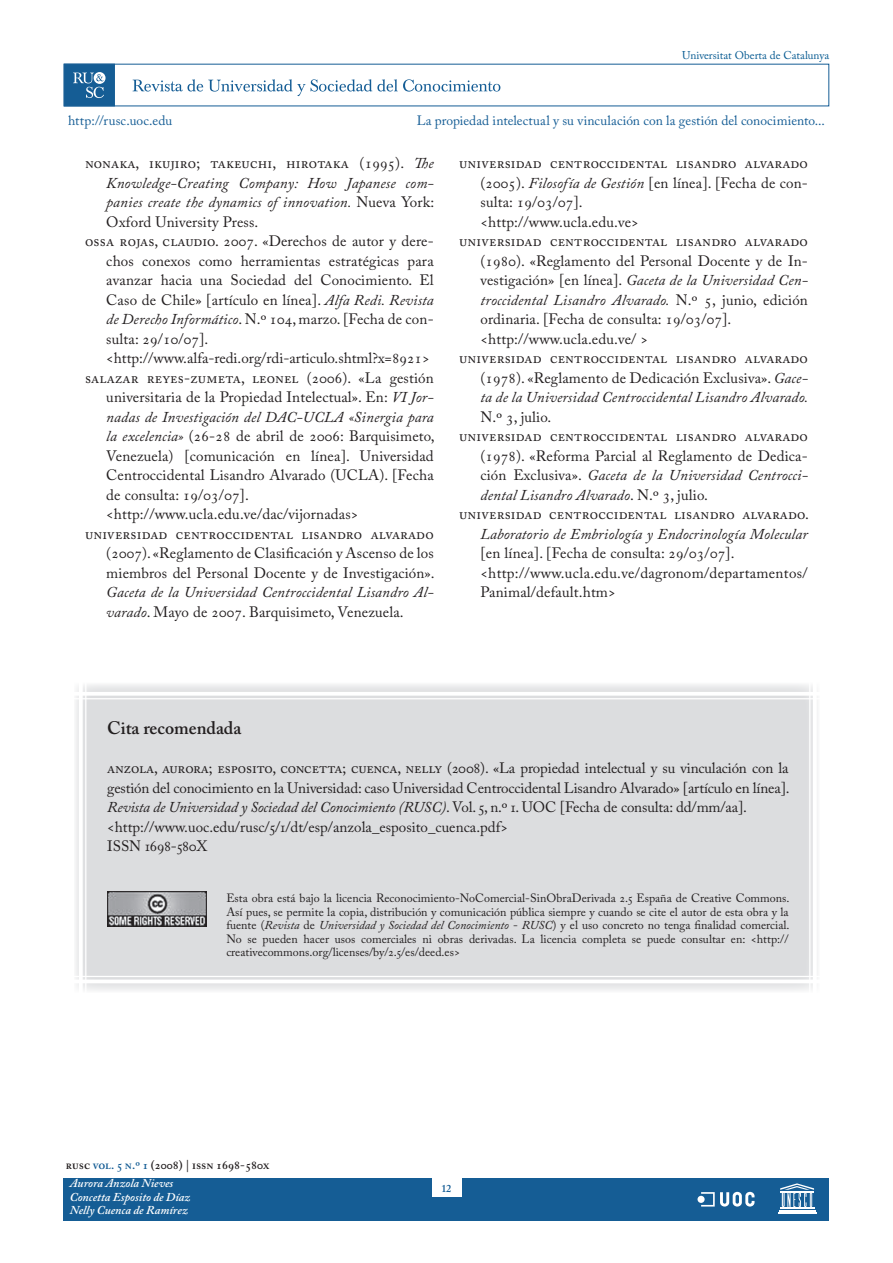
<style>
.page{position:relative;width:893px;height:1263px;background:#fff}
.page>*{position:absolute;margin:0;border:0;box-sizing:border-box;transform-origin:0 0}
.CITARECOMENADA_I_SOB{font:600 18px "Adobe Caslon Pro";color:#231f20}
.BIBLIOGRAFIA{font:15px/19.5px "Adobe Caslon Pro";letter-spacing:.01em;color:#231f20;text-align:justify}
.TEXTCITARECOMENADA_I{font:15px/19.5px "Adobe Caslon Pro";letter-spacing:-.01em;color:#231f20;text-align:justify}
.BIBLIOGRAFIA-2{font:italic 15px/19.5px "Adobe Caslon Pro";letter-spacing:.01em;color:#231f20;text-align:justify}
.t1{font:13.5px "Adobe Caslon Pro";letter-spacing:.015em;color:#155d95}
.TEXTCREATIVECOMMON{font:12px/13.5px "Adobe Caslon Pro";color:#231f20;text-align:justify}
.t2{font:italic 600 12px/13.5px "Adobe Caslon Pro";color:#fff}
.t3{font:600 12px "Adobe Caslon Pro";color:#231f20}
.t4{font:11.25px "Adobe Caslon Pro";color:#085b92}
.t5{font:600 10.5px "Adobe Caslon Pro";color:#155d95}
.s1{font-style:normal}
.s2{font-style:italic}
.s3{color:#155d95}
</style>
<div class="page">
<div style="left:64px;top:1178px;width:765px;height:42px;background:#155d95"></div>
<hr style="left:780px;top:1207px;width:34px;height:2px;background:#fff">
<hr style="left:779px;top:1210px;width:36px;height:1px;background:#fff">
<hr style="left:778px;top:1212px;width:39px;height:1px;background:#fff">
<svg style="left:780px;top:1183px;width:34px;height:24px"></svg>
<div style="left:697px;top:1196px;width:8px;height:7px;background:#fff;border-radius:50%"></div>
<svg style="left:701px;top:1192px;width:53px;height:14px"></svg>
<div style="left:64px;top:64px;width:51px;height:42px;background:#155d95"></div>
<svg style="left:94px;top:72px;width:12px;height:12px"></svg>
<svg style="left:73px;top:73px;width:31px;height:25px"></svg>
<svg style="left:133px;top:79px;width:367px;height:17px"></svg>
<div style="left:432px;top:1159px;width:30px;height:37px;background:#fff"></div>
<div style="left:74px;top:683px;width:745px;height:310px;background:#dcdddf"></div>
<hr style="left:85px;top:678px;width:1px;height:332px;background:#fff">
<hr style="left:79px;top:678px;width:4px;height:332px;background:#fff">
<hr style="left:66px;top:976px;width:775px;height:1px;background:#fff">
<svg style="left:74px;top:979px;width:745px;height:4px;fill:#fff"></svg>
<hr style="left:809px;top:673px;width:1px;height:334px;background:#fff">
<hr style="left:813px;top:673px;width:4px;height:334px;background:#fff">
<hr style="left:66px;top:698px;width:776px;height:1px;background:#fff">
<svg style="left:74px;top:692px;width:745px;height:4px;background:#fbfcfc"></svg>
<img style="left:107px;top:892px;width:99px;height:35px">
<p class="t1" style="left:68px;top:112px;width:106px">http://rusc.uoc.edu</p>
<p class="t4" style="left:682px;top:48px;width:149px">Universitat Oberta de Catalunya</p>
<p class="t1" style="left:417px;top:112px;width:410px">La propiedad intelectual y su vinculación con la gestión del conocimiento...</p>
<p class="BIBLIOGRAFIA-2" style="left:106px;top:153px;width:329px;text-indent:-21px"><span class="s1">nonaka, ikujiro; takeuchi, hirotaka (1995).</span> The Knowledge-Creating Company: How Japanese com&shy;panies create the dynamics of innovation. <span class="s1">Nueva York:<br>Oxford University Press.</span></p>
<p class="BIBLIOGRAFIA" style="left:106px;top:231px;width:329px;text-indent:-21px">ossa rojas, claudio. 2007. «Derechos de autor y dere&shy;chos conexos como herramientas estratégicas para avanzar hacia una Sociedad del Conocimiento. El Caso de Chile» [artículo en línea]. <span class="s2">Alfa Redi. Revista de Derecho Informático</span>. N.º 104, marzo. [Fecha de con&shy;sulta: 29/10/07].</p>
<p class="BIBLIOGRAFIA" style="left:106px;top:348px;width:325px">&lt;http://www.alfa-redi.org/rdi-articulo.shtml?x=8921&gt;</p>
<p class="BIBLIOGRAFIA" style="left:106px;top:368px;width:330px;text-indent:-21px">salazar reyes-zumeta, leonel (2006). «La gestión universitaria de la Propiedad Intelectual». En: <span class="s2">VI Jor&shy;nadas de Investigación del DAC-UCLA «Sinergia para la excelencia»</span> (26-28 de abril de 2006: Barquisimeto, Venezuela) [comunicación en línea]. Universidad Centroccidental Lisandro Alvarado (UCLA). [Fecha de consulta: 19/03/07].</p>
<p class="BIBLIOGRAFIA" style="left:106px;top:504px;width:254px">&lt;http://www.ucla.edu.ve/dac/vijornadas&gt;</p>
<p class="BIBLIOGRAFIA" style="left:106px;top:524px;width:330px;text-indent:-21px">universidad centroccidental lisandro alvarado (2007). «Reglamento de Clasificación y Ascenso de los miembros del Personal Docente y de Investigación».<br><span class="s2">Gaceta de la Universidad Centroccidental Lisandro Al&shy;varado</span>. Mayo de 2007. Barquisimeto, Venezuela.</p>
<p class="BIBLIOGRAFIA" style="left:480px;top:153px;width:329px;text-indent:-21px">universidad centroccidental lisandro alvarado (2005). <span class="s2">Filosofía de Gestión</span> [en línea]. [Fecha de con&shy;sulta: 19/03/07].</p>
<p class="BIBLIOGRAFIA" style="left:480px;top:212px;width:160px">&lt;http://www.ucla.edu.ve&gt;</p>
<p class="BIBLIOGRAFIA" style="left:480px;top:231px;width:329px;text-indent:-21px">universidad centroccidental lisandro alvarado (1980). «Reglamento del Personal Docente y de In&shy;vestigación» [en línea]. <span class="s2">Gaceta de la Universidad Cen&shy;troccidental Lisandro Alvarado.</span> N.º 5, junio, edición ordinaria. [Fecha de consulta: 19/03/07].</p>
<p class="BIBLIOGRAFIA" style="left:480px;top:329px;width:169px">&lt;http://www.ucla.edu.ve/ &gt;</p>
<p class="BIBLIOGRAFIA" style="left:480px;top:348px;width:329px;text-indent:-21px">universidad centroccidental lisandro alvarado (1978). «Reglamento de Dedicación Exclusiva». <span class="s2">Gace&shy;ta de la Universidad Centroccidental Lisandro Alvarado.<br></span>N.º 3, julio.</p>
<p class="BIBLIOGRAFIA" style="left:480px;top:426px;width:329px;text-indent:-21px">universidad centroccidental lisandro alvarado (1978). «Reforma Parcial al Reglamento de Dedica&shy;ción Exclusiva». <span class="s2">Gaceta de la Universidad Centrocci&shy;dental Lisandro Alvarado</span>. N.º 3, julio.</p>
<p class="BIBLIOGRAFIA" style="left:480px;top:504px;width:330px;text-indent:-21px">universidad centroccidental lisandro alvarado.<br><span class="s2">Laboratorio de Embriología y Endocrinología Molecular </span>[en línea]. [Fecha de consulta: 29/03/07].</p>
<p class="BIBLIOGRAFIA" style="left:480px;top:563px;width:329px">&lt;http://www.ucla.edu.ve/dagronom/departamentos/<br>Panimal/default.htm&gt;</p>
<p class="CITARECOMENADA_I_SOB" style="left:107px;top:717px;width:136px">Cita recomendada</p>
<p class="TEXTCITARECOMENADA_I" style="left:107px;top:758px;width:684px">anzola, aurora; esposito, concetta; cuenca, nelly (2008). «La propiedad intelectual y su vinculación con la gestión del conocimiento en la Universidad: caso Universidad Centroccidental Lisandro Alvarado» [artículo en línea].<br><span class="s2">Revista de Universidad y Sociedad del Conocimiento (RUSC)</span>. Vol. 5, n.º 1. UOC [Fecha de consulta: dd/mm/aa].</p>
<p class="TEXTCITARECOMENADA_I" style="left:107px;top:817px;width:402px">&lt;http://www.uoc.edu/rusc/5/1/dt/esp/anzola_esposito_cuenca.pdf&gt;</p>
<p class="TEXTCITARECOMENADA_I" style="left:107px;top:836px;width:102px">ISSN 1698-580X</p>
<p class="TEXTCREATIVECOMMON" style="left:226px;top:891px;width:565px">Esta obra está bajo la licencia Reconocimiento-NoComercial-SinObraDerivada 2.5 España de Creative Commons.<br>Así pues, se permite la copia, distribución y comunicación pública siempre y cuando se cite el autor de esta obra y la fuente (<span class="s2">Revista</span> de <span class="s2">Universidad y Sociedad del Conocimiento</span> - <span class="s2">RUSC</span>) y el uso concreto no tenga finalidad comercial.<br>No se pueden hacer usos comerciales ni obras derivadas. La licencia completa se puede consultar en: &lt;http:// creativecommons.org/licenses/by/2.5/es/deed.es&gt;</p>
<p class="t3" style="left:66px;top:1157px;width:205px">rusc <span class="s3">vol. 5 n.º 1</span> (2008) | issn 1698-580x</p>
<p class="t2" style="left:70px;top:1176px;width:122px">Aurora Anzola Nieves<br>Concetta Esposito de Díaz<br>Nelly Cuenca de Ramírez</p>
<p class="t5" style="left:442px;top:1182px;width:12px">12</p>
</div>
